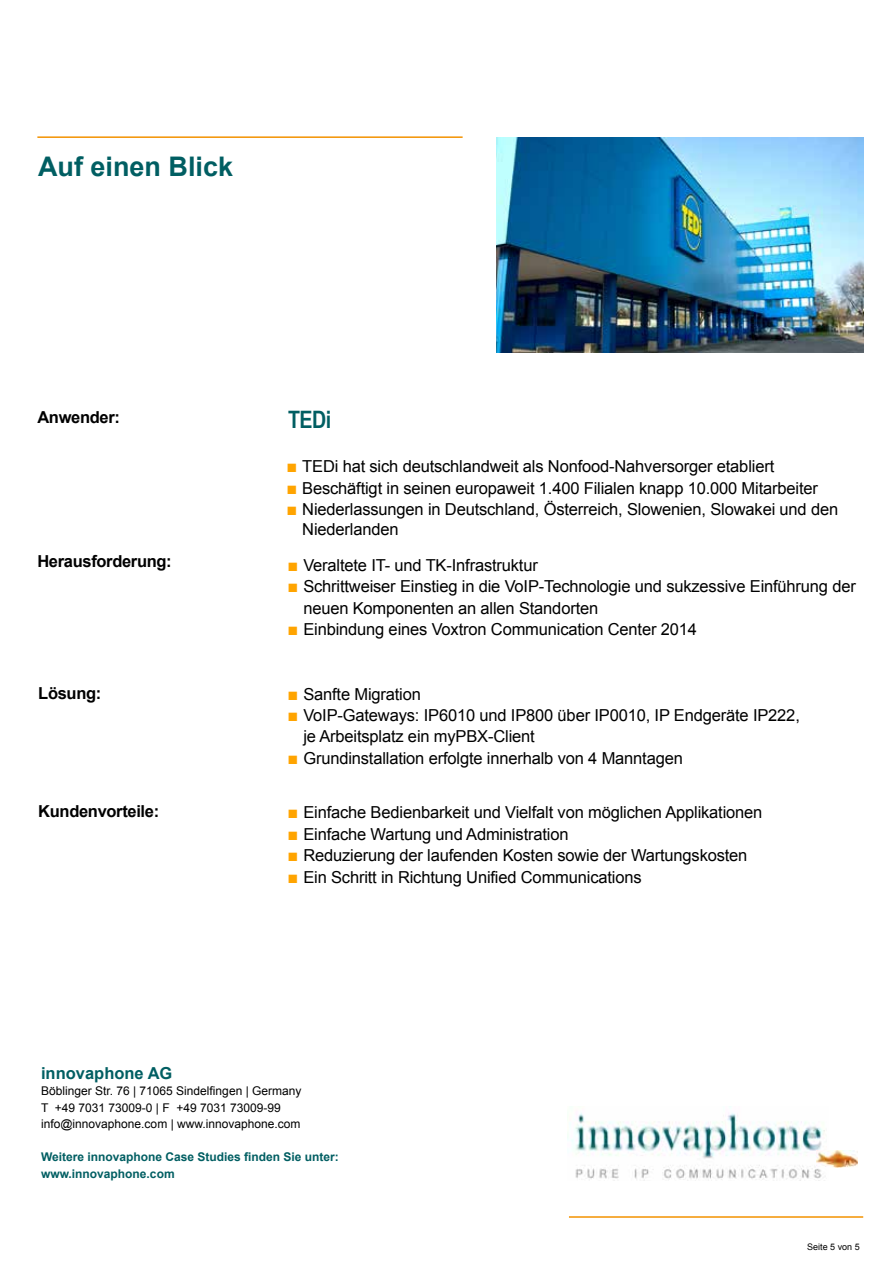
<style>
.page{position:relative;width:893px;height:1263px;background:#fff}
.page>*{position:absolute;margin:0;border:0;box-sizing:border-box;transform-origin:0 0}
.t1{font:700 27px "Arial";color:#005e62}
.t2{font:700 24px "Arial Narrow";color:#005e62}
.t3{font:16.5px/21px "Arial";letter-spacing:-.01em;color:#000}
.t4{font:700 16.5px "Arial";letter-spacing:-.02em;color:#000}
.t5{font:700 16.5px "Arial";color:#005e62}
.t6{font:12px/16.5px "Arial";color:#000}
.t7{font:700 12px/16.5px "Arial";color:#005e62}
.t8{font:9px "Arial";color:#000}
.s1{font-size:18px;color:#ffa400}
</style>
<div class="page">
<hr style="left:569px;top:1216px;width:294px;height:2px;background:#f39200">
<hr style="left:37px;top:136px;width:426px;height:2px;background:#f39200">
<img style="left:497px;top:138px;width:366px;height:215px">
<img style="left:571px;top:1106px;width:254px;height:75px">
<img style="left:816px;top:1150px;width:41px;height:18px">
<h1 class="t1" style="left:38px;top:148px;width:197px">Auf einen Blick</h1>
<p class="t4" style="left:37px;top:405px;width:84px">Anwender:</p>
<h2 class="t2" style="left:288px;top:402px;width:45px">TEDi</h2>
<p class="t4" style="left:37px;top:549px;width:136px">Herausforderung:</p>
<p class="t4" style="left:38px;top:681px;width:65px">Lösung:</p>
<p class="t4" style="left:38px;top:800px;width:122px">Kundenvorteile:</p>
<p class="t3" style="left:286px;top:456px;width:489px"><span class="s1">■</span> TEDi hat sich deutschlandweit als Nonfood-Nahversorger etabliert</p>
<p class="t3" style="left:286px;top:477px;width:533px"><span class="s1">■</span> Beschäftigt in seinen europaweit 1.400 Filialen knapp 10.000 Mitarbeiter</p>
<p class="t3" style="left:302px;top:500px;width:537px;line-height:19.8px;text-indent:-16px"><span class="s1">■</span> Niederlassungen in Deutschland, Österreich, Slowenien, Slowakei und den<br>Niederlanden</p>
<p class="t3" style="left:287px;top:554px;width:252px"><span class="s1">■</span> Veraltete IT- und TK-Infrastruktur</p>
<p class="t3" style="left:303px;top:576px;width:554px;text-indent:-16px"><span class="s1">■</span> Schrittweiser Einstieg in die VoIP-Technologie und sukzessive Einführung der neuen Komponenten an allen Standorten</p>
<p class="t3" style="left:287px;top:619px;width:411px"><span class="s1">■</span> Einbindung eines Voxtron Communication Center 2014</p>
<p class="t3" style="left:287px;top:683px;width:135px"><span class="s1">■</span> Sanfte Migration</p>
<p class="t3" style="left:303px;top:705px;width:498px;text-indent:-16px"><span class="s1">■</span> VoIP-Gateways: IP6010 und IP800 über IP0010, IP Endgeräte IP222, je Arbeitsplatz ein myPBX-Client</p>
<p class="t3" style="left:287px;top:748px;width:397px"><span class="s1">■</span> Grundinstallation erfolgte innerhalb von 4 Manntagen</p>
<p class="t3" style="left:287px;top:802px;width:476px"><span class="s1">■</span> Einfache Bedienbarkeit und Vielfalt von möglichen Applikationen</p>
<p class="t3" style="left:287px;top:823px;width:283px"><span class="s1">■</span> Einfache Wartung und Administration</p>
<p class="t3" style="left:287px;top:845px;width:461px"><span class="s1">■</span> Reduzierung der laufenden Kosten sowie der Wartungskosten</p>
<p class="t3" style="left:287px;top:867px;width:356px"><span class="s1">■</span> Ein Schritt in Richtung Unified Communications</p>
<p class="t5" style="left:41px;top:1061px;width:133px">innovaphone AG</p>
<p class="t6" style="left:41px;top:1082px;width:262px">Böblinger Str. 76 | 71065 Sindelfingen | Germany<br>T +49 7031 73009-0 | F +49 7031 73009-99 info@innovaphone.com | www.innovaphone.com</p>
<p class="t7" style="left:41px;top:1149px;width:299px">Weitere innovaphone Case Studies finden Sie unter: www.innovaphone.com</p>
<p class="t8" style="left:807px;top:1241px;width:54px">Seite 5 von 5</p>
</div>
